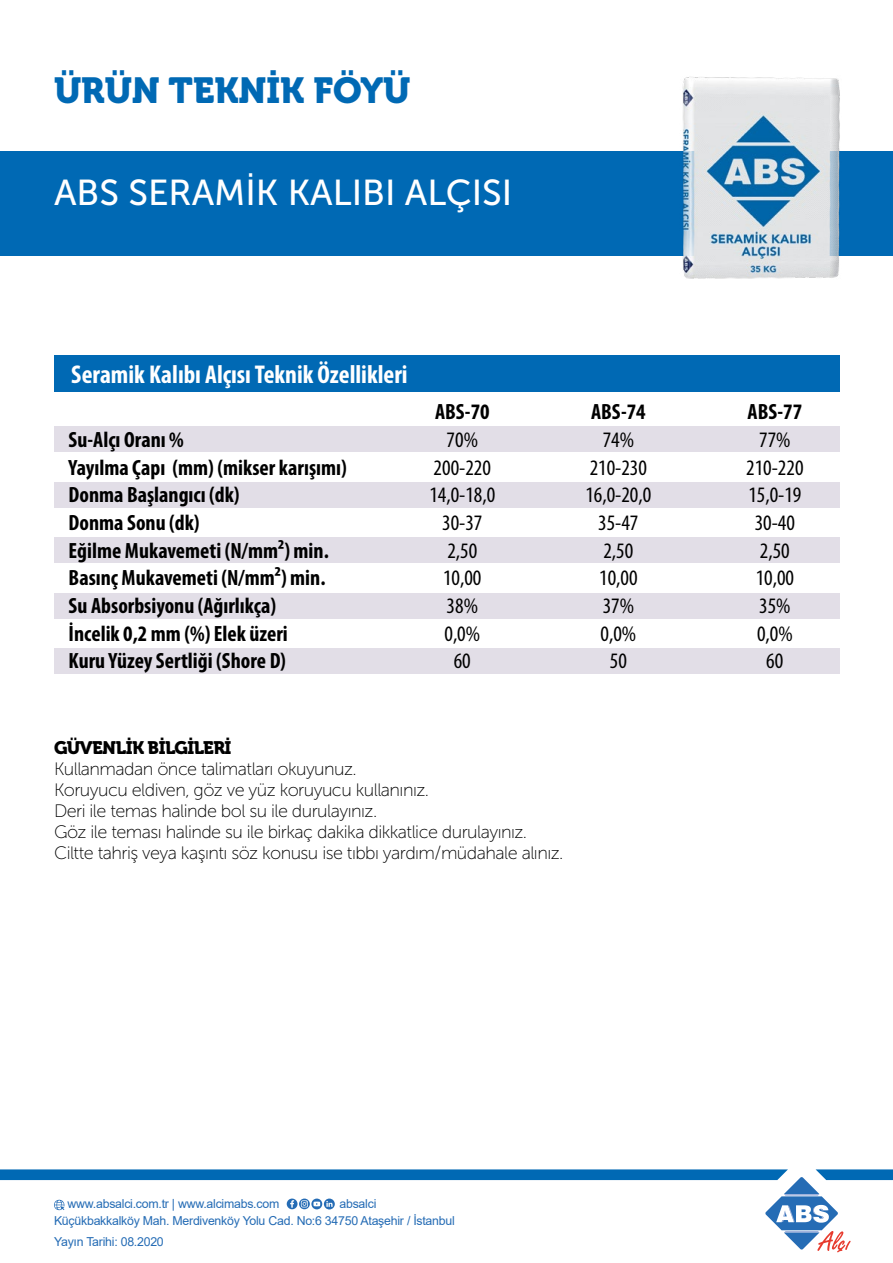
<style>
.page{position:relative;width:893px;height:1263px;background:#fff}
.page>*{position:absolute;margin:0;border:0;box-sizing:border-box;transform-origin:0 0}
.t1{font:36px "Museo Sans 500";color:#fff}
.t2{font:36px "Museo 900";color:#0069b4}
.t3{font:700 condensed 25.8px "Myriad Pro";color:#fff}
.t4{font:700 condensed 22.2px/27.6px "Myriad Pro";color:#000}
.t5{font:condensed 22.2px/27.6px "Myriad Pro";color:#000;text-align:center}
.t6{font:18px/21px "Museo Sans 100";letter-spacing:-.03em;color:#000}
.t7{font:18px "Museo 900";letter-spacing:-.03em;color:#000}
.t8{font:12.3px/17.9px "Arial";letter-spacing:-.02em;color:#256cb5}
</style>
<div class="page">
<div style="left:0;top:151px;width:893px;height:104px;background:#0069b4"></div>
<svg style="left:0;top:1169px;width:893px;height:83px"></svg>
<img style="left:651px;top:77px;width:225px;height:202px">
<div style="left:54px;top:427px;width:785px;height:25px;background:#e2dee7"></div>
<div style="left:54px;top:483px;width:785px;height:25px;background:#e2dee7"></div>
<div style="left:54px;top:538px;width:785px;height:25px;background:#e2dee7"></div>
<div style="left:54px;top:593px;width:785px;height:25px;background:#e2dee7"></div>
<div style="left:54px;top:648px;width:785px;height:25px;background:#e2dee7"></div>
<div style="left:54px;top:355px;width:785px;height:37px;background:#0069b4"></div>
<h1 class="t2" style="left:54px;top:70px;width:358px">ÜRÜN TEKNİK FÖYÜ</h1>
<h1 class="t1" style="left:54px;top:172px;width:460px">ABS SERAMİK KALIBI ALÇISI</h1>
<h2 class="t3" style="left:71px;top:359px;width:338px">Seramik Kalıbı Alçısı Teknik Özellikleri</h2>
<p class="t4" style="left:69px;top:425px;width:280px">Su-Alçı Oranı %<br>Yayılma Çapı (mm) (mikser karışımı)<br>Donma Başlangıcı (dk)<br>Donma Sonu (dk)<br>Eğilme Mukavemeti (N/mm²) min.<br>Basınç Mukavemeti (N/mm²) min.<br>Su Absorbsiyonu (Ağırlıkça)<br>İncelik 0,2 mm (%) Elek üzeri<br>Kuru Yüzey Sertliği (Shore D)</p>
<p class="t4" style="left:435px;top:398px;width:56px">ABS-70</p>
<p class="t5" style="left:429px;top:425px;width:67px">70%<br>200-220<br>14,0-18,0<br>30-37<br>2,50<br>10,00<br>38%<br>0,0%<br>60</p>
<p class="t4" style="left:591px;top:398px;width:56px">ABS-74</p>
<p class="t5" style="left:585px;top:425px;width:67px">74%<br>210-230<br>16,0-20,0<br>35-47<br>2,50<br>10,00<br>37%<br>0,0%<br>50</p>
<p class="t7" style="left:54px;top:738px;width:179px">GÜVENLİK BİLGİLERİ</p>
<p class="t6" style="left:54px;top:759px;width:511px">Kullanmadan önce talimatları okuyunuz.<br>Koruyucu eldiven, göz ve yüz koruyucu kullanınız.<br>Deri ile temas halinde bol su ile durulayınız.<br>Göz ile teması halinde su ile birkaç dakika dikkatlice durulayınız.<br>Ciltte tahriş veya kaşıntı söz konusu ise tıbbı yardım/müdahale alınız.</p>
<p class="t4" style="left:748px;top:398px;width:56px">ABS-77</p>
<p class="t5" style="left:746px;top:425px;width:59px">77%<br>210-220<br>15,0-19<br>30-40<br>2,50<br>10,00<br>35%<br>0,0%<br>60</p>
<p class="t8" style="left:54px;top:1194px;width:402px;text-indent:285px">absalci<br>Küçükbakkalköy Mah. Merdivenköy Yolu Cad. No:6 34750 Ataşehir / İstanbul</p>
<p class="t8" style="left:54px;top:1232px;width:111px">Yayın Tarihi: 08.2020</p>
<p class="t8" style="left:68px;top:1195px;width:213px">www.absalci.com.tr | www.alcimabs.com</p>
</div>
